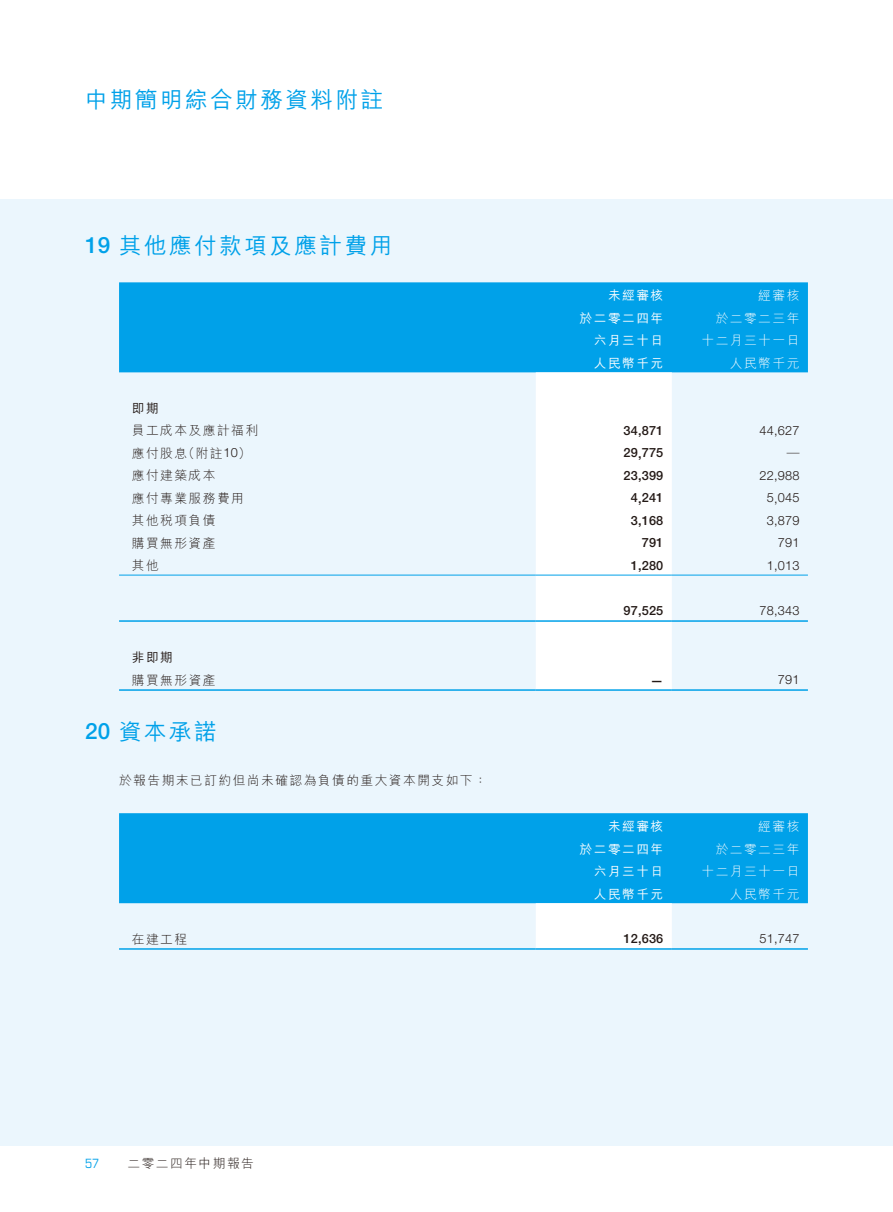
<style>
.page{position:relative;width:893px;height:1212px;background:#fff}
.page>*{position:absolute;margin:0;border:0;box-sizing:border-box;transform-origin:0 0}
.t1{font:500 22.5px "M Hei HK";letter-spacing:.115em;color:#00a1e9}
.t2{font:300 12.75px "M Hei HK";letter-spacing:.115em;color:#231916}
.t3{font:500 12.75px "Helvetica Neue 65";letter-spacing:.015em;color:#231916}
.t4{font:300 12.75px "Helvetica Neue 45";letter-spacing:.015em;color:#231916}
.t5{font:300 12.75px/22.5px "M Hei HK";letter-spacing:.115em;color:#fff;text-align:right}
.t6{font:500 12.75px/22.5px "M Hei HK";letter-spacing:.115em;color:#fff;text-align:right}
.t7{font:500 12.75px "M Hei HK";color:#231916}
.t8{font:condensed 12.75px "Eurostile";color:#00a1e9}
.s1{font-family:"Helvetica Neue 65"}
.s2{font-family:"Helvetica Neue 45"}
</style>
<div class="page">
<div style="left:0;top:200px;width:893px;height:946px;background:#ebf6fd"></div>
<div style="left:119px;top:282px;width:689px;height:90px;background:#00a1e9"></div>
<div style="left:536px;top:372px;width:136px;height:317px;background:#fff"></div>
<hr style="left:119px;top:575px;width:417px;height:1px;background:#00a1e9">
<hr style="left:536px;top:575px;width:136px;height:1px;background:#00a1e9">
<hr style="left:672px;top:575px;width:136px;height:1px;background:#00a1e9">
<hr style="left:119px;top:620px;width:417px;height:2px;background:#00a1e9">
<hr style="left:536px;top:620px;width:136px;height:2px;background:#00a1e9">
<hr style="left:672px;top:620px;width:136px;height:2px;background:#00a1e9">
<hr style="left:119px;top:689px;width:417px;height:2px;background:#00a1e9">
<hr style="left:536px;top:689px;width:136px;height:2px;background:#00a1e9">
<hr style="left:672px;top:689px;width:136px;height:2px;background:#00a1e9">
<div style="left:119px;top:813px;width:689px;height:90px;background:#00a1e9"></div>
<div style="left:536px;top:904px;width:136px;height:44px;background:#fff"></div>
<hr style="left:119px;top:948px;width:417px;height:2px;background:#00a1e9">
<hr style="left:536px;top:948px;width:136px;height:2px;background:#00a1e9">
<hr style="left:672px;top:948px;width:136px;height:2px;background:#00a1e9">
<h1 class="t1" style="left:85px;top:84px;width:300px">中期簡明綜合財務資料附註</h1>
<h1 class="t1" style="left:85px;top:229px;width:309px"><span class="s1">19</span> 其他應付款項及應計費用</h1>
<p class="t7" style="left:132px;top:399px;width:28px">即期</p>
<p class="t2" style="left:132px;top:422px;width:128px">員工成本及應計福利</p>
<p class="t2" style="left:132px;top:444px;width:57px">應付股息</p>
<p class="t2" style="left:182px;top:444px;width:70px">（附註<span class="s2">10</span>(</p>
<p class="t2" style="left:132px;top:467px;width:85px">應付建築成本</p>
<p class="t2" style="left:132px;top:489px;width:114px">應付專業服務費用</p>
<p class="t2" style="left:132px;top:512px;width:85px">其他稅項負債</p>
<p class="t2" style="left:132px;top:534px;width:85px">購買無形資產</p>
<p class="t2" style="left:132px;top:557px;width:28px">其他</p>
<p class="t7" style="left:132px;top:648px;width:43px">非即期</p>
<p class="t2" style="left:132px;top:671px;width:85px">購買無形資產</p>
<h1 class="t1" style="left:85px;top:715px;width:133px"><span class="s1">20</span> 資本承諾</h1>
<p class="t2" style="left:119px;top:771px;width:369px">於報告期末已訂約但尚未確認為負債的重大資本開支如下：</p>
<p class="t2" style="left:132px;top:930px;width:57px">在建工程</p>
<p class="t8" style="left:85px;top:1155px;width:16px">57</p>
<p class="t2" style="left:128px;top:1154px;width:128px">二零二四年中期報告</p>
<p class="t6" style="left:580px;top:283px;width:85px">未經審核<br>於二零二四年六月三十日</p>
<p class="t6" style="left:594px;top:351px;width:71px">人民幣千元</p>
<p class="t5" style="left:758px;top:284px;width:43px">經審核</p>
<p class="t5" style="left:701px;top:306px;width:99px">於二零二三年十二月三十一日人民幣千元</p>
<p class="t3" style="left:623px;top:422px;width:41px">34,871</p>
<p class="t4" style="left:760px;top:422px;width:41px">44,627</p>
<p class="t3" style="left:623px;top:445px;width:41px">29,775</p>
<p class="t2" style="left:787px;top:444px;width:14px">—</p>
<p class="t3" style="left:623px;top:467px;width:41px">23,399</p>
<p class="t4" style="left:760px;top:467px;width:41px">22,988</p>
<p class="t3" style="left:631px;top:490px;width:34px">4,241</p>
<p class="t4" style="left:767px;top:490px;width:34px">5,045</p>
<p class="t3" style="left:631px;top:512px;width:34px">3,168</p>
<p class="t4" style="left:767px;top:512px;width:34px">3,879</p>
<p class="t3" style="left:642px;top:535px;width:23px">791</p>
<p class="t4" style="left:778px;top:535px;width:23px">791</p>
<p class="t3" style="left:631px;top:557px;width:34px">1,280</p>
<p class="t4" style="left:767px;top:557px;width:34px">1,013</p>
<p class="t3" style="left:623px;top:603px;width:41px">97,525</p>
<p class="t4" style="left:760px;top:603px;width:41px">78,343</p>
<p class="t3" style="left:651px;top:673px;width:14px">—</p>
<p class="t4" style="left:778px;top:672px;width:23px">791</p>
<p class="t6" style="left:580px;top:814px;width:85px">未經審核<br>於二零二四年六月三十日</p>
<p class="t6" style="left:594px;top:882px;width:71px">人民幣千元</p>
<p class="t3" style="left:623px;top:931px;width:41px">12,636</p>
<p class="t5" style="left:758px;top:815px;width:43px">經審核</p>
<p class="t5" style="left:701px;top:837px;width:99px">於二零二三年十二月三十一日人民幣千元</p>
<p class="t4" style="left:760px;top:931px;width:41px">51,747</p>
</div>
